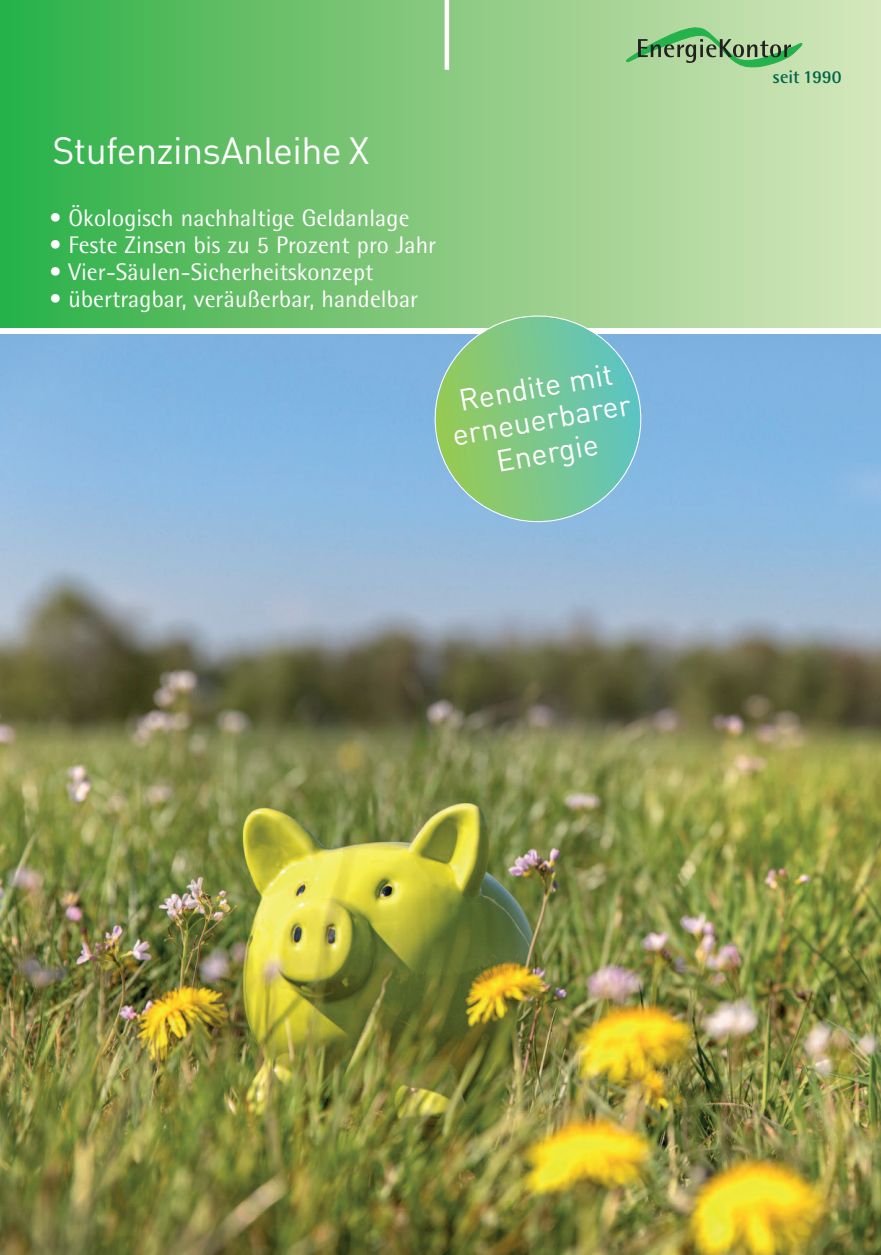
<style>
.page{position:relative;width:881px;height:1255px;background:#fff}
.page>*{position:absolute;margin:0;border:0;box-sizing:border-box;transform-origin:0 0}
.t1{font:37.5px "DIN";letter-spacing:-.015em;color:#fff}
.t2{font:30px/33px "DIN";color:#fff;text-align:center}
.t3{font:24px "Agfa Rotis Semisans";letter-spacing:.005em;color:#fff}
.t4{font:700 18.3px "Agfa Rotis Semisans";color:#006547}
</style>
<div class="page">
<img style="left:0;top:334px;width:880px;height:920px">
<div style="left:0;top:0;width:880px;height:327px;background:linear-gradient(to right,#30af46,#dbe5bb)"></div>
<div style="left:444px;top:0;width:5px;height:70px;background:#fff"></div>
<svg style="left:426px;top:307px;width:223px;height:223px;background:#83c5a4"></svg>
<svg style="left:625px;top:28px;width:176px;height:39px;background:#8bbc84"></svg>
<h1 class="t1" style="left:52px;top:129px;width:318px">StufenzinsAnleihe X</h1>
<p class="t3" style="left:49px;top:210px;width:361px">• Ökologisch nachhaltige Geldanlage</p>
<p class="t3" style="left:49px;top:237px;width:388px">• Feste Zinsen bis zu 5 Prozent pro Jahr</p>
<p class="t3" style="left:49px;top:264px;width:325px">• Vier-Säulen-Sicherheitskonzept</p>
<p class="t3" style="left:49px;top:291px;width:370px">• übertragbar, veräußerbar, handelbar</p>
<p class="t2" style="left:444px;top:387px;width:182px;rotate:-10deg">Rendite mit erneuerbarer<br>Energie</p>
<p class="t4" style="left:772px;top:71px;width:70px">seit 1990</p>
</div>
